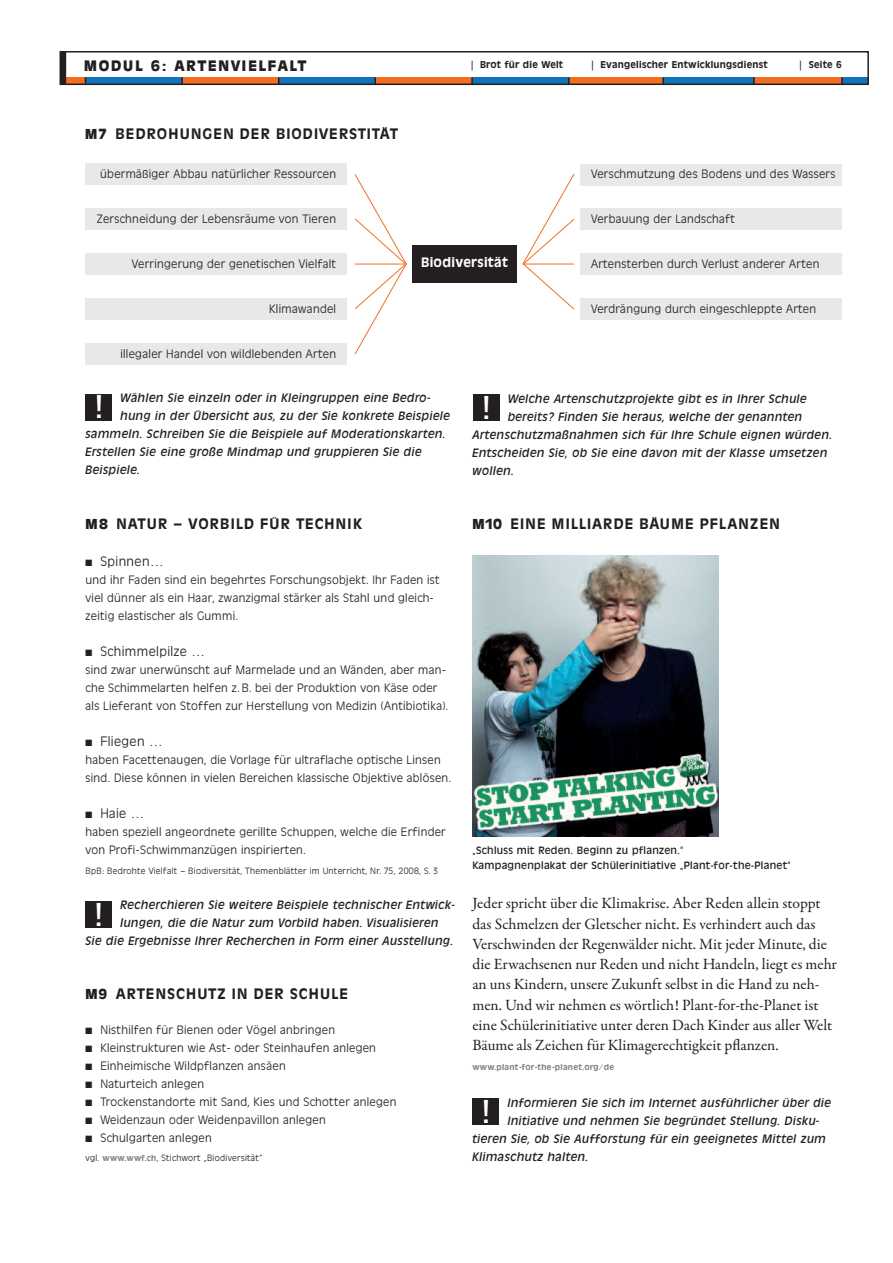
<style>
.page{position:relative;width:893px;height:1263px;background:#fff}
.page>*{position:absolute;margin:0;border:0;box-sizing:border-box;transform-origin:0 0}
.t1{font:500 32.4px "DIN";color:#fff}
.t2{font:15.75px/20.2px "Garamond Premr Pro";color:#231f20}
.t3{font:500 15px "Antique Olive BQ";letter-spacing:.07em;color:#231f20}
.t4{font:700 15px "Antique Olive BQ";letter-spacing:.12em;color:#231f20}
.t5{font:300 13.5px "Antique Olive BQ";letter-spacing:.03em;color:#231f20}
.t6{font:500 13.5px "Antique Olive BQ";letter-spacing:.025em;color:#fff}
.t7{font:300 12px/18px "Antique Olive BQ";letter-spacing:.025em;color:#231f20}
.t8{font:italic 12px "Antique Olive BQ";letter-spacing:.025em;color:#231f20}
.t9{font:10.5px/15px "Antique Olive BQ";letter-spacing:.025em;color:#231f20}
.t10{font:500 9.75px "Antique Olive BQ";letter-spacing:.025em;color:#231f20}
.t11{font:300 9px "Antique Olive BQ";letter-spacing:.035em;color:#231f20}
.t12{font:500 8.25px "Antique Olive BQ";letter-spacing:.035em;color:#808285}
.s1{font-weight:400}
.s2{font-weight:700;font-size:14.25px}
.s3{font-family:"Katalogziffern Negativ BQ";font-weight:400;font-size:9px}
.s4{font-weight:500;font-size:8.25px;color:#808285}
</style>
<div class="page">
<div style="left:581px;top:298px;width:261px;height:22px;background:#e7e8e9"></div>
<div style="left:581px;top:254px;width:261px;height:21px;background:#e7e8e9"></div>
<div style="left:581px;top:208px;width:261px;height:21px;background:#e7e8e9"></div>
<div style="left:581px;top:164px;width:261px;height:21px;background:#e7e8e9"></div>
<div style="left:85px;top:344px;width:262px;height:21px;background:#e7e8e9"></div>
<div style="left:85px;top:298px;width:262px;height:21px;background:#e7e8e9"></div>
<div style="left:85px;top:253px;width:262px;height:22px;background:#e7e8e9"></div>
<div style="left:85px;top:208px;width:262px;height:22px;background:#e7e8e9"></div>
<div style="left:473px;top:394px;width:26px;height:27px;background:#231f20"></div>
<div style="left:842px;top:77px;width:27px;height:7px;background:#1272ba"></div>
<div style="left:754px;top:77px;width:88px;height:7px;background:#f36e21"></div>
<div style="left:66px;top:77px;width:19px;height:7px;background:#f36e21"></div>
<div style="left:86px;top:77px;width:96px;height:7px;background:#1272ba"></div>
<div style="left:569px;top:77px;width:94px;height:7px;background:#f36e21"></div>
<div style="left:182px;top:77px;width:96px;height:7px;background:#f36e21"></div>
<div style="left:279px;top:77px;width:96px;height:7px;background:#1272ba"></div>
<div style="left:375px;top:77px;width:97px;height:7px;background:#f36e21"></div>
<div style="left:472px;top:77px;width:97px;height:7px;background:#1272ba"></div>
<div style="left:663px;top:77px;width:91px;height:7px;background:#1272ba"></div>
<div style="left:60px;top:51px;width:809px;height:34px;border:2px solid #231f20"></div>
<div style="left:60px;top:52px;width:6px;height:33px;background:#231f20"></div>
<svg style="left:181px;top:77px;width:2px;height:7px"></svg>
<svg style="left:471px;top:77px;width:2px;height:7px"></svg>
<svg style="left:568px;top:77px;width:2px;height:7px"></svg>
<svg style="left:662px;top:77px;width:2px;height:7px"></svg>
<svg style="left:753px;top:77px;width:2px;height:7px"></svg>
<svg style="left:841px;top:77px;width:2px;height:7px"></svg>
<div style="left:85px;top:164px;width:262px;height:21px;background:#e7e8e9"></div>
<div style="left:85px;top:394px;width:27px;height:27px;background:#231f20"></div>
<div style="left:412px;top:245px;width:105px;height:37px;background:#231f20"></div>
<div style="left:85px;top:901px;width:27px;height:27px;background:#231f20"></div>
<img style="left:473px;top:556px;width:245px;height:280px">
<div style="left:472px;top:1098px;width:27px;height:27px;background:#231f20"></div>
<svg style="left:354px;top:174px;width:53px;height:181px"></svg>
<svg style="left:522px;top:173px;width:53px;height:137px"></svg>
<p class="t4" style="left:84px;top:59px;width:224px">MODUL 6: ARTENVIELFALT</p>
<p class="t10" style="left:471px;top:60px;width:94px"><span class="s1">|</span> Brot für die Welt</p>
<p class="t10" style="left:591px;top:60px;width:178px"><span class="s1">|</span> Evangelischer Entwicklungsdienst</p>
<p class="t10" style="left:800px;top:60px;width:44px"><span class="s1">|</span> Seite 6</p>
<p class="t3" style="left:85px;top:127px;width:314px"><span class="s2">M7</span> BEDROHUNGEN DER BIODIVERSTITÄT</p>
<p class="t7" style="left:100px;top:165px;width:237px">übermäßiger Abbau natürlicher Ressourcen</p>
<p class="t7" style="left:97px;top:210px;width:241px">Zerschneidung der Lebensräume von Tieren</p>
<p class="t7" style="left:132px;top:255px;width:206px">Verringerung der genetischen Vielfalt</p>
<p class="t7" style="left:269px;top:300px;width:68px">Klimawandel</p>
<p class="t7" style="left:120px;top:345px;width:217px">illegaler Handel von wildlebenden Arten</p>
<h1 class="t1" style="left:93px;top:388px;width:12px">!</h1>
<p class="t7" style="left:591px;top:165px;width:246px">Verschmutzung des Bodens und des Wassers</p>
<p class="t7" style="left:591px;top:210px;width:145px">Verbauung der Landschaft</p>
<p class="t7" style="left:591px;top:255px;width:230px">Artensterben durch Verlust anderer Arten</p>
<p class="t7" style="left:591px;top:300px;width:227px">Verdrängung durch eingeschleppte Arten</p>
<p class="t6" style="left:421px;top:257px;width:88px">Biodiversität</p>
<p class="t8" style="left:121px;top:392px;width:312px">Wählen Sie einzeln oder in Kleingruppen eine Bedro-</p>
<p class="t8" style="left:121px;top:410px;width:331px">hung in der Übersicht aus, zu der Sie konkrete Beispiele</p>
<p class="t8" style="left:86px;top:428px;width:362px">sammeln. Schreiben Sie die Beispiele auf Moderationskarten.</p>
<p class="t8" style="left:86px;top:446px;width:338px">Erstellen Sie eine große Mindmap und gruppieren Sie die</p>
<p class="t8" style="left:86px;top:464px;width:56px">Beispiele.</p>
<p class="t8" style="left:508px;top:393px;width:300px">Welche Artenschutzprojekte gibt es in Ihrer Schule</p>
<p class="t8" style="left:508px;top:411px;width:296px">bereits? Finden Sie heraus, welche der genannten</p>
<p class="t8" style="left:472px;top:429px;width:361px">Artenschutzmaßnahmen sich für Ihre Schule eignen würden.</p>
<p class="t8" style="left:472px;top:447px;width:357px">Entscheiden Sie, ob Sie eine davon mit der Klasse umsetzen</p>
<p class="t8" style="left:472px;top:465px;width:43px">wollen.</p>
<h1 class="t1" style="left:480px;top:389px;width:12px">!</h1>
<p class="t3" style="left:86px;top:517px;width:278px"><span class="s2">M8</span> NATUR – VORBILD FÜR TECHNIK</p>
<p class="t5" style="left:86px;top:556px;width:80px"><span class="s3">∂</span> Spinnen…</p>
<p class="t7" style="left:86px;top:571px;width:356px">und ihr Faden sind ein begehrtes Forschungsobjekt. Ihr Faden ist viel dünner als ein Haar, zwanzigmal stärker als Stahl und gleich&shy;zeitig elastischer als Gummi.</p>
<p class="t5" style="left:86px;top:646px;width:121px"><span class="s3">∂</span> Schimmelpilze …</p>
<p class="t7" style="left:86px;top:661px;width:364px">sind zwar unerwünscht auf Marmelade und an Wänden, aber man&shy;che Schimmelarten helfen z. B. bei der Produktion von Käse oder als Lieferant von Stoffen zur Herstellung von Medizin (Antibiotika).</p>
<p class="t5" style="left:86px;top:736px;width:78px"><span class="s3">∂</span> Fliegen …</p>
<p class="t7" style="left:86px;top:751px;width:367px">haben Facettenaugen, die Vorlage für ultraflache optische Linsen sind. Diese können in vielen Bereichen klassische Objektive ablösen.</p>
<p class="t5" style="left:86px;top:807px;width:60px"><span class="s3">∂</span> Haie …</p>
<p class="t7" style="left:86px;top:823px;width:362px">haben speziell angeordnete gerillte Schuppen, welche die Erfinder von Profi-Schwimmanzügen inspirierten.</p>
<p class="t11" style="left:86px;top:867px;width:354px">BpB: Bedrohte Vielfalt – Biodiversität, Themenblätter im Unterricht, Nr. 75, 2008, S. 3</p>
<p class="t8" style="left:120px;top:899px;width:336px">Recherchieren Sie weitere Beispiele technischer Entwick-</p>
<p class="t8" style="left:120px;top:917px;width:320px">lungen, die die Natur zum Vorbild haben. Visualisieren</p>
<p class="t8" style="left:86px;top:935px;width:369px">Sie die Ergebnisse Ihrer Recherchen in Form einer Ausstellung.</p>
<h1 class="t1" style="left:93px;top:895px;width:12px">!</h1>
<p class="t3" style="left:86px;top:987px;width:264px"><span class="s2">M9</span> ARTENSCHUTZ IN DER SCHULE</p>
<p class="t7" style="left:86px;top:1021px;width:312px"><span class="s3">∂</span> Nisthilfen für Bienen oder Vögel anbringen<br><span class="s3">∂</span> Kleinstrukturen wie Ast- oder Steinhaufen anlegen<br><span class="s3">∂</span> Einheimische Wildpflanzen ansäen<br><span class="s3">∂</span> Naturteich anlegen<br><span class="s3">∂</span> Trockenstandorte mit Sand, Kies und Schotter anlegen <span class="s3">∂</span> Weidenzaun oder Weidenpavillon anlegen<br><span class="s3">∂</span> Schulgarten anlegen</p>
<p class="t11" style="left:86px;top:1154px;width:178px">vgl. <span class="s4">www.wwf.ch,</span> Stichwort „Biodiversität“</p>
<p class="t3" style="left:472px;top:518px;width:309px"><span class="s2">M10</span> EINE MILLIARDE BÄUME PFLANZEN</p>
<p class="t9" style="left:472px;top:843px;width:320px">„Schluss mit Reden. Beginn zu pflanzen.“<br>Kampagnenplakat der Schülerinitiative „Plant-for-the-Planet“</p>
<p class="t2" style="left:472px;top:895px;width:366px">Jeder spricht über die Klimakrise. Aber Reden allein stoppt das Schmelzen der Gletscher nicht. Es verhindert auch das Verschwinden der Regenwälder nicht. Mit jeder Minute, die die Erwachsenen nur Reden und nicht Handeln, liegt es mehr an uns Kindern, unsere Zukunft selbst in die Hand zu neh&shy;men. Und wir nehmen es wörtlich! Plant-for-the-Planet ist eine Schülerinitiative unter deren Dach Kinder aus aller Welt Bäume als Zeichen für Klimagerechtigkeit pflanzen.</p>
<p class="t12" style="left:472px;top:1063px;width:143px">www.plant-for-the-planet.org/de</p>
<p class="t8" style="left:508px;top:1097px;width:325px">Informieren Sie sich im Internet ausführlicher über die</p>
<p class="t8" style="left:508px;top:1115px;width:313px">Initiative und nehmen Sie begründet Stellung. Disku-</p>
<p class="t8" style="left:472px;top:1133px;width:355px">tieren Sie, ob Sie Aufforstung für ein geeignetes Mittel zum</p>
<p class="t8" style="left:472px;top:1151px;width:117px">Klimaschutz halten.</p>
<h1 class="t1" style="left:480px;top:1093px;width:12px">!</h1>
</div>
